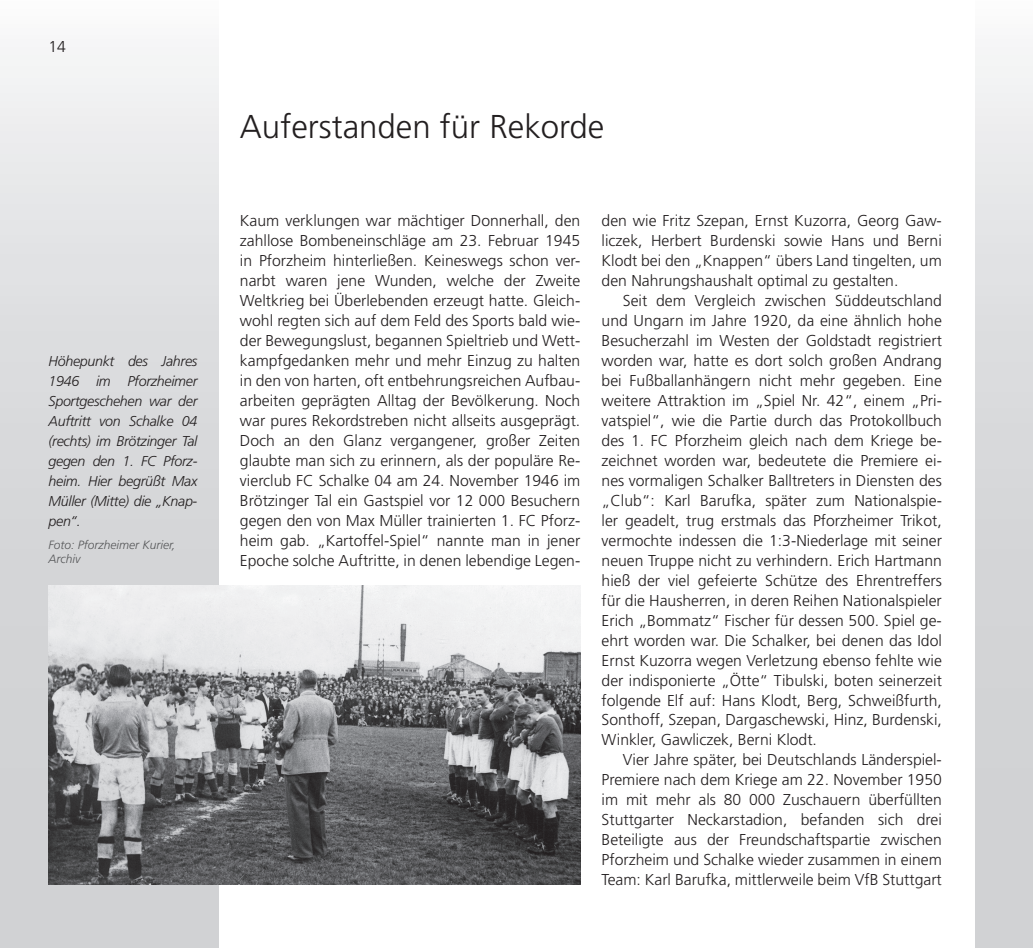
<style>
.page{position:relative;width:1033px;height:948px;background:#fff}
.page>*{position:absolute;margin:0;border:0;box-sizing:border-box;transform-origin:0 0}
.t1{font:300 33px "Frutiger";color:#231f20}
.t2{font:300 15.75px/20px "Frutiger";color:#231f20;text-align:justify}
.t3{font:italic 300 14.25px/20px "Frutiger";letter-spacing:-.02em;color:#231f20;text-align:justify}
.t4{font:italic 300 12px/14.4px "Frutiger";color:#57585a}
</style>
<div class="page">
<div style="left:0;top:0;width:219px;height:947px;background:linear-gradient(to bottom,#f1f1f3,#c4c5c8)"></div>
<div style="left:975px;top:0;width:57px;height:947px;background:linear-gradient(to bottom,#eff0f1,#c9cacc)"></div>
<img style="left:49px;top:585px;width:531px;height:299px">
<svg style="left:0;top:0;width:7px;height:7px"></svg>
<svg style="left:0;top:940px;width:7px;height:8px"></svg>
<svg style="left:1026px;top:0;width:6px;height:7px"></svg>
<svg style="left:1026px;top:940px;width:7px;height:8px"></svg>
<p class="t2" style="left:49px;top:37px;width:19px">14</p>
<p class="t3" style="left:49px;top:351px;width:150px">Höhepunkt des Jahres 1946 im Pforzheimer Sportgeschehen war der Auftritt von Schalke 04 (rechts) im Brötzinger Tal gegen den 1. FC Pforz&shy;heim. Hier begrüßt Max Müller (Mitte) die „Knap&shy;pen“.</p>
<p class="t4" style="left:49px;top:537px;width:128px">Foto: Pforzheimer Kurier,<br>Archiv</p>
<h1 class="t1" style="left:240px;top:108px;width:366px">Auferstanden für Rekorde</h1>
<p class="t2" style="left:240px;top:211px;width:342px">Kaum verklungen war mächtiger Donnerhall, den zahllose Bombeneinschläge am 23. Februar 1945 in Pforzheim hinterließen. Keineswegs schon ver&shy;narbt waren jene Wunden, welche der Zweite Weltkrieg bei Überlebenden erzeugt hatte. Gleich&shy;wohl regten sich auf dem Feld des Sports bald wie&shy;der Bewegungslust, begannen Spieltrieb und Wett&shy;kampfgedanken mehr und mehr Einzug zu halten in den von harten, oft entbehrungsreichen Aufbau&shy;arbeiten geprägten Alltag der Bevölkerung. Noch war pures Rekordstreben nicht allseits ausgeprägt.<br>Doch an den Glanz vergangener, großer Zeiten glaubte man sich zu erinnern, als der populäre Re&shy;vierclub FC Schalke 04 am 24. November 1946 im Brötzinger Tal ein Gastspiel vor 12 000 Besuchern gegen den von Max Müller trainierten 1. FC Pforz&shy;heim gab. „Kartoffel-Spiel“ nannte man in jener Epoche solche Auftritte, in denen lebendige Legen-</p>
<p class="t2" style="left:601px;top:211px;width:342px">den wie Fritz Szepan, Ernst Kuzorra, Georg Gaw&shy;liczek, Herbert Burdenski sowie Hans und Berni Klodt bei den „Knappen“ übers Land tingelten, um den Nahrungshaushalt optimal zu gestalten.</p>
<p class="t2" style="left:601px;top:291px;width:342px;text-indent:21px">Seit dem Vergleich zwischen Süddeutschland und Ungarn im Jahre 1920, da eine ähnlich hohe Besucherzahl im Westen der Goldstadt registriert worden war, hatte es dort solch großen Andrang bei Fußballanhängern nicht mehr gegeben. Eine weitere Attraktion im „Spiel Nr. 42“, einem „Pri&shy;vatspiel“, wie die Partie durch das Protokollbuch des 1. FC Pforzheim gleich nach dem Kriege be&shy;zeichnet worden war, bedeutete die Premiere ei&shy;nes vormaligen Schalker Balltreters in Diensten des „Club“: Karl Barufka, später zum Nationalspie&shy;ler geadelt, trug erstmals das Pforzheimer Trikot, vermochte indessen die 1:3-Niederlage mit seiner neuen Truppe nicht zu verhindern. Erich Hartmann hieß der viel gefeierte Schütze des Ehrentreffers für die Hausherren, in deren Reihen Nationalspieler Erich „Bommatz“ Fischer für dessen 500. Spiel ge&shy;ehrt worden war. Die Schalker, bei denen das Idol Ernst Kuzorra wegen Verletzung ebenso fehlte wie der indisponierte „Ötte“ Tibulski, boten seinerzeit folgende Elf auf: Hans Klodt, Berg, Schweißfurth, Sonthoff, Szepan, Dargaschewski, Hinz, Burdenski, Winkler, Gawliczek, Berni Klodt.</p>
<p class="t2" style="left:601px;top:750px;width:342px;text-indent:21px">Vier Jahre später, bei Deutschlands Länderspiel-Premiere nach dem Kriege am 22. November 1950 im mit mehr als 80 000 Zuschauern überfüllten Stuttgarter Neckarstadion, befanden sich drei Beteiligte aus der Freundschaftspartie zwischen Pforzheim und Schalke wieder zusammen in einem Team: Karl Barufka, mittlerweile beim VfB Stuttgart</p>
</div>
